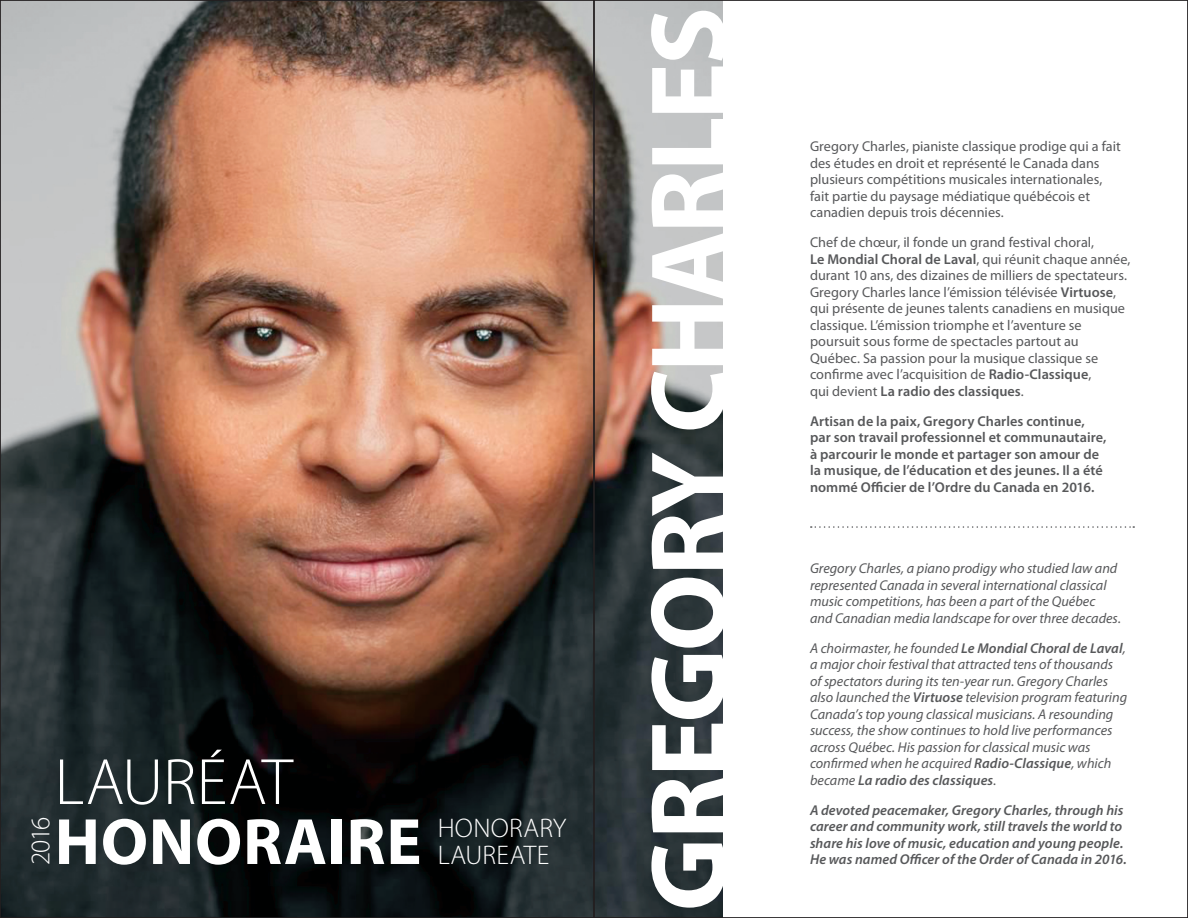
<style>
.page{position:relative;width:1188px;height:918px;background:#fff}
.page>*{position:absolute;margin:0;border:0;box-sizing:border-box;transform-origin:0 0}
.t1{font:700 108px "Myriad Pro";letter-spacing:-.025em;color:#fff}
.t2{font:700 66px/60px "Myriad Pro";letter-spacing:.01em;color:#fff}
.t3{font:300 27px/27px "Myriad Pro";letter-spacing:.01em;color:#fff}
.FR_Body_9_5_11{font:14.25px/16.5px "Myriad Pro";color:#57585a}
.ANG_Body_9_5_11{font:italic 14.25px/16.5px "Myriad Pro";color:#57585a}
.FR_Body_9_5x11_Grego{font:600 14.25px/16.5px "Myriad Pro";letter-spacing:.005em;color:#57585a}
.ANG_Body_9_5_11_Greg{font:italic 600 14.25px/16.5px "Myriad Pro";letter-spacing:.005em;color:#57585a}
.s1{font-weight:300}
.s2{font-weight:600}
</style>
<div class="page">
<img style="left:2px;top:2px;width:720px;height:914px">
<svg style="left:811px;top:526px;width:323px;height:2px"></svg>
<p class="t3" style="left:27px;top:865px;width:50px;rotate:-90deg">2016</p>
<p class="t2" style="left:55px;top:750px;width:368px"><span class="s1">LAURÉAT<br></span>HONORAIRE</p>
<p class="t3" style="left:438px;top:814px;width:130px">HONORARY<br>LAUREATE</p>
<p class="t1" style="left:618px;top:911px;width:906px;rotate:-90deg">GREGORY CHARLES</p>
<p class="FR_Body_9_5_11" style="left:810px;top:138px;width:312px">Gregory Charles, pianiste classique prodige qui a fait des études en droit et représenté le Canada dans plusieurs compétitions musicales internationales, fait partie du paysage médiatique québécois et canadien depuis trois décennies.</p>
<p class="FR_Body_9_5_11" style="left:810px;top:234px;width:322px">Chef de chœur, il fonde un grand festival choral,<br><span class="s2">Le Mondial Choral de Laval</span>, qui réunit chaque année, durant 10 ans, des dizaines de milliers de spectateurs.<br>Gregory Charles lance l’émission télévisée <span class="s2">Virtuose</span>, qui présente de jeunes talents canadiens en musique classique. L’émission triomphe et l’aventure se poursuit sous forme de spectacles partout au Québec. Sa passion pour la musique classique se confirme avec l’acquisition de <span class="s2">Radio-Classique</span>,<br>qui devient <span class="s2">La radio des classiques</span>.</p>
<p class="FR_Body_9_5x11_Grego" style="left:810px;top:413px;width:298px">Artisan de la paix, Gregory Charles continue, par son travail professionnel et communautaire, à parcourir le monde et partager son amour de la musique, de l’éducation et des jeunes. Il a été nommé Officier de l’Ordre du Canada en 2016.</p>
<p class="ANG_Body_9_5_11" style="left:810px;top:560px;width:313px">Gregory Charles, a piano prodigy who studied law and represented Canada in several international classical music competitions, has been a part of the Québec and Canadian media landscape for over three decades.</p>
<p class="ANG_Body_9_5_11" style="left:810px;top:639px;width:319px">A choirmaster, he founded <span class="s2">Le Mondial Choral de Laval</span>, a major choir festival that attracted tens of thousands of spectators during its ten-year run. Gregory Charles also launched the <span class="s2">Virtuose</span> television program featuring Canada’s top young classical musicians. A resounding success, the show continues to hold live performances across Québec. His passion for classical music was confirmed when he acquired <span class="s2">Radio-Classique</span>, which became <span class="s2">La radio des classiques</span>.</p>
<p class="ANG_Body_9_5_11_Greg" style="left:810px;top:801px;width:318px">A devoted peacemaker, Gregory Charles, through his career and community work, still travels the world to share his love of music, education and young people.<br>He was named Officer of the Order of Canada in 2016.</p>
</div>
